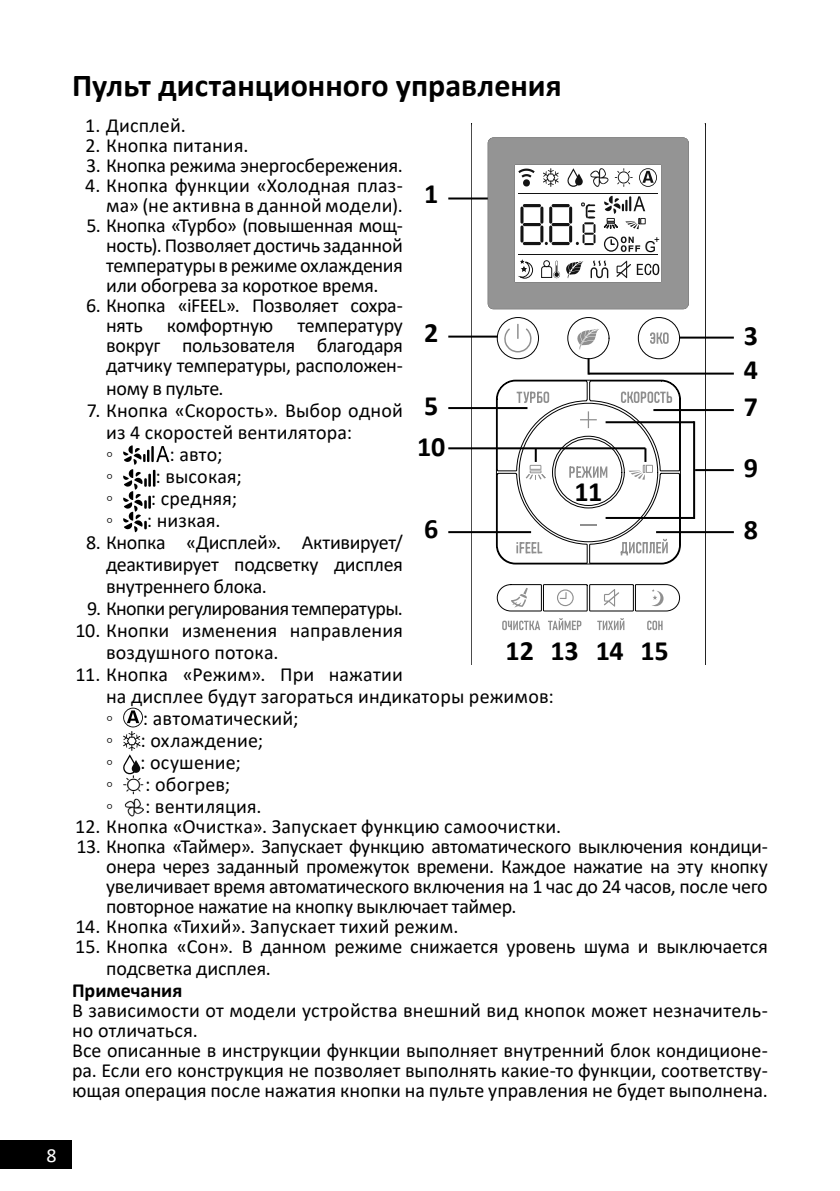
<style>
.page{position:relative;width:840px;height:1191px;background:#fff}
.page>*{position:absolute;margin:0;border:0;box-sizing:border-box;transform-origin:0 0}
.Заголовок_16{font:700 32px "Calibri";color:#000}
.Цифры_на_схемах{font:700 28px "Calibri";letter-spacing:-.01em;color:#000}
.t1{font:20px/20px "Calibri";letter-spacing:.005em;color:#000;text-align:justify}
.t2{font:20px "Calibri";letter-spacing:-.03em;color:#000}
.t3{font:20px "Calibri";letter-spacing:-.015em;color:#000}
.t4{font:20px "Calibri";letter-spacing:-.02em;color:#000}
.t5{font:700 20px "Calibri";color:#000}
.t6{font:20px "Calibri";color:#fff}
.t7{font:15px "Arial";color:#000;scale:.96 1}
.t8{font:10px "Arial";color:#000;scale:.96 1}
</style>
<div class="page">
<div style="left:0;top:1140px;width:72px;height:29px;background:#000"></div>
<svg style="left:123px;top:445px;width:46px;height:87px"></svg>
<svg style="left:123px;top:707px;width:20px;height:20px"></svg>
<svg style="left:124px;top:708px;width:18px;height:18px"></svg>
<svg style="left:127px;top:710px;width:12px;height:13px"></svg>
<svg style="left:123px;top:731px;width:18px;height:44px"></svg>
<img style="left:124px;top:776px;width:19px;height:19px">
<img style="left:125px;top:798px;width:18px;height:19px">
<hr style="left:448px;top:197px;width:41px;height:2px;background:#000">
<hr style="left:448px;top:335px;width:49px;height:2px;background:#000">
<hr style="left:679px;top:336px;width:54px;height:2px;background:#000">
<hr style="left:588px;top:372px;width:145px;height:2px;background:#000">
<hr style="left:448px;top:407px;width:79px;height:2px;background:#000">
<hr style="left:448px;top:531px;width:83px;height:2px;background:#000">
<hr style="left:655px;top:531px;width:78px;height:2px;background:#000">
<hr style="left:653px;top:409px;width:80px;height:2px;background:#000">
<hr style="left:694px;top:469px;width:39px;height:2px;background:#000">
<hr style="left:448px;top:447px;width:197px;height:2px;background:#000">
<svg style="left:471px;top:123px;width:234px;height:541px"></svg>
<svg style="left:503px;top:324px;width:28px;height:28px"></svg>
<div style="left:616px;top:541px;width:54px;height:16px;background:#fff"></div>
<div style="left:499px;top:618px;width:178px;height:16px;background:#fff"></div>
<svg style="left:516px;top:391px;width:33px;height:12px"></svg>
<svg style="left:569px;top:466px;width:38px;height:12px"></svg>
<svg style="left:620px;top:539px;width:47px;height:16px"></svg>
<svg style="left:516px;top:542px;width:26px;height:11px"></svg>
<svg style="left:647px;top:620px;width:15px;height:10px"></svg>
<svg style="left:597px;top:618px;width:27px;height:12px"></svg>
<svg style="left:548px;top:618px;width:33px;height:12px"></svg>
<svg style="left:502px;top:620px;width:38px;height:10px"></svg>
<svg style="left:620px;top:391px;width:51px;height:12px"></svg>
<svg style="left:649px;top:332px;width:19px;height:12px"></svg>
<svg style="left:487px;top:137px;width:201px;height:173px"></svg>
<svg style="left:525px;top:448px;width:20px;height:32px"></svg>
<svg style="left:576px;top:328px;width:24px;height:22px"></svg>
<p class="Заголовок_16" style="left:72px;top:63px;width:491px">Пульт дистанционного управления</p>
<p class="t1" style="left:85px;top:115px;width:99px">1. Дисплей.</p>
<p class="t1" style="left:85px;top:135px;width:162px">2. Кнопка питания.</p>
<p class="t3" style="left:86px;top:152px;width:315px">3. Кнопка режима энергосбережения.</p>
<p class="t1" style="left:85px;top:175px;width:319px;text-align:right">4. Кнопка функции «Холодная плаз&shy;ма» (не активна в данной модели).</p>
<p class="t1" style="left:106px;top:215px;width:298px;text-indent:-20px">5. Кнопка «Турбо» (повышенная мощ&shy;ность). Позволяет достичь заданной температуры в режиме охлаждения или обогрева за короткое время.</p>
<p class="t1" style="left:106px;top:295px;width:298px;text-indent:-20px">6. Кнопка «iFEEL». Позволяет сохра&shy;нять комфортную температуру вокруг пользователя благодаря датчику температуры, расположен-</p>
<p class="t4" style="left:106px;top:374px;width:116px">ному в пульте.</p>
<p class="t1" style="left:106px;top:398px;width:298px;line-height:22px;text-indent:-19px">7. Кнопка «Скорость». Выбор одной из 4 скоростей вентилятора:</p>
<p class="t1" style="left:106px;top:443px;width:9px">◦</p>
<p class="t1" style="left:169px;top:443px;width:55px">: авто;</p>
<p class="t1" style="left:106px;top:465px;width:9px">◦</p>
<p class="t1" style="left:155px;top:465px;width:88px">: высокая;</p>
<p class="t1" style="left:106px;top:487px;width:9px">◦</p>
<p class="t1" style="left:151px;top:487px;width:88px">: средняя;</p>
<p class="t1" style="left:106px;top:509px;width:9px">◦</p>
<p class="t1" style="left:147px;top:509px;width:72px">: низкая.</p>
<p class="t1" style="left:106px;top:530px;width:298px;line-height:22px;text-indent:-20px">8. Кнопка «Дисплей». Активирует/ деактивирует подсветку дисплея внутреннего блока.</p>
<p class="t2" style="left:87px;top:594px;width:314px">9. Кнопки регулирования температуры.</p>
<p class="t1" style="left:106px;top:618px;width:298px;line-height:22px;text-indent:-31px">10. Кнопки изменения направления воздушного потока.</p>
<p class="t1" style="left:106px;top:662px;width:449px;line-height:22px;text-indent:-31px">11. Кнопка «Режим». При нажатии<br>на дисплее будут загораться индикаторы режимов:</p>
<p class="t1" style="left:106px;top:707px;width:9px">◦</p>
<p class="t1" style="left:143px;top:707px;width:157px">: автоматический;</p>
<p class="t1" style="left:106px;top:729px;width:9px">◦</p>
<p class="t1" style="left:140px;top:729px;width:124px">: охлаждение;</p>
<p class="t1" style="left:106px;top:751px;width:9px">◦</p>
<p class="t1" style="left:140px;top:751px;width:102px">: осушение;</p>
<p class="t1" style="left:106px;top:773px;width:9px">◦</p>
<p class="t1" style="left:145px;top:773px;width:86px">: обогрев;</p>
<p class="t1" style="left:106px;top:795px;width:9px">◦</p>
<p class="t1" style="left:145px;top:795px;width:115px">: вентиляция.</p>
<p class="t1" style="left:75px;top:815px;width:484px">12. Кнопка «Очистка». Запускает функцию самоочистки.</p>
<p class="t1" style="left:106px;top:835px;width:663px;text-indent:-30px">13. Кнопка «Таймер». Запускает функцию автоматического выключения кондици&shy;онера через заданный промежуток времени. Каждое нажатие на эту кнопку увеличивает время автоматического включения на 1 час до 24 часов, после чего повторное нажатие на кнопку выключает таймер.</p>
<p class="t1" style="left:75px;top:915px;width:381px">14. Кнопка «Тихий». Запускает тихий режим.</p>
<p class="t1" style="left:106px;top:934px;width:663px;line-height:22px;text-indent:-31px">15. Кнопка «Сон». В данном режиме снижается уровень шума и выключается подсветка дисплея.</p>
<p class="t5" style="left:72px;top:976px;width:112px">Примечания</p>
<p class="t1" style="left:72px;top:999px;width:697px">В зависимости от модели устройства внешний вид кнопок может незначитель&shy;но отличаться.</p>
<p class="t1" style="left:72px;top:1039px;width:697px">Все описанные в инструкции функции выполняет внутренний блок кондиционе&shy;ра. Если его конструкция не позволяет выполнять какие-то функции, соответству&shy;ющая операция после нажатия кнопки на пульте управления не будет выполнена.</p>
<p class="Цифры_на_схемах" style="left:424px;top:173px;width:16px">1</p>
<p class="t8" style="left:653px;top:232px;width:7px">+</p>
<p class="t7" style="left:644px;top:236px;width:13px">G</p>
<p class="Цифры_на_схемах" style="left:424px;top:313px;width:16px">2</p>
<p class="Цифры_на_схемах" style="left:743px;top:316px;width:16px">3</p>
<p class="Цифры_на_схемах" style="left:743px;top:350px;width:16px">4</p>
<p class="Цифры_на_схемах" style="left:424px;top:386px;width:16px">5</p>
<p class="Цифры_на_схемах" style="left:743px;top:387px;width:16px">7</p>
<p class="Цифры_на_схемах" style="left:417px;top:427px;width:29px">10</p>
<p class="Цифры_на_схемах" style="left:743px;top:448px;width:16px">9</p>
<p class="Цифры_на_схемах" style="left:574px;top:472px;width:29px">11</p>
<p class="Цифры_на_схемах" style="left:424px;top:509px;width:16px">6</p>
<p class="Цифры_на_схемах" style="left:743px;top:510px;width:16px">8</p>
<p class="Цифры_на_схемах" style="left:505px;top:631px;width:30px">12</p>
<p class="Цифры_на_схемах" style="left:550px;top:631px;width:30px">13</p>
<p class="Цифры_на_схемах" style="left:595px;top:631px;width:30px">14</p>
<p class="Цифры_на_схемах" style="left:640px;top:631px;width:30px">15</p>
<p class="t6" style="left:47px;top:1142px;width:12px">8</p>
</div>
